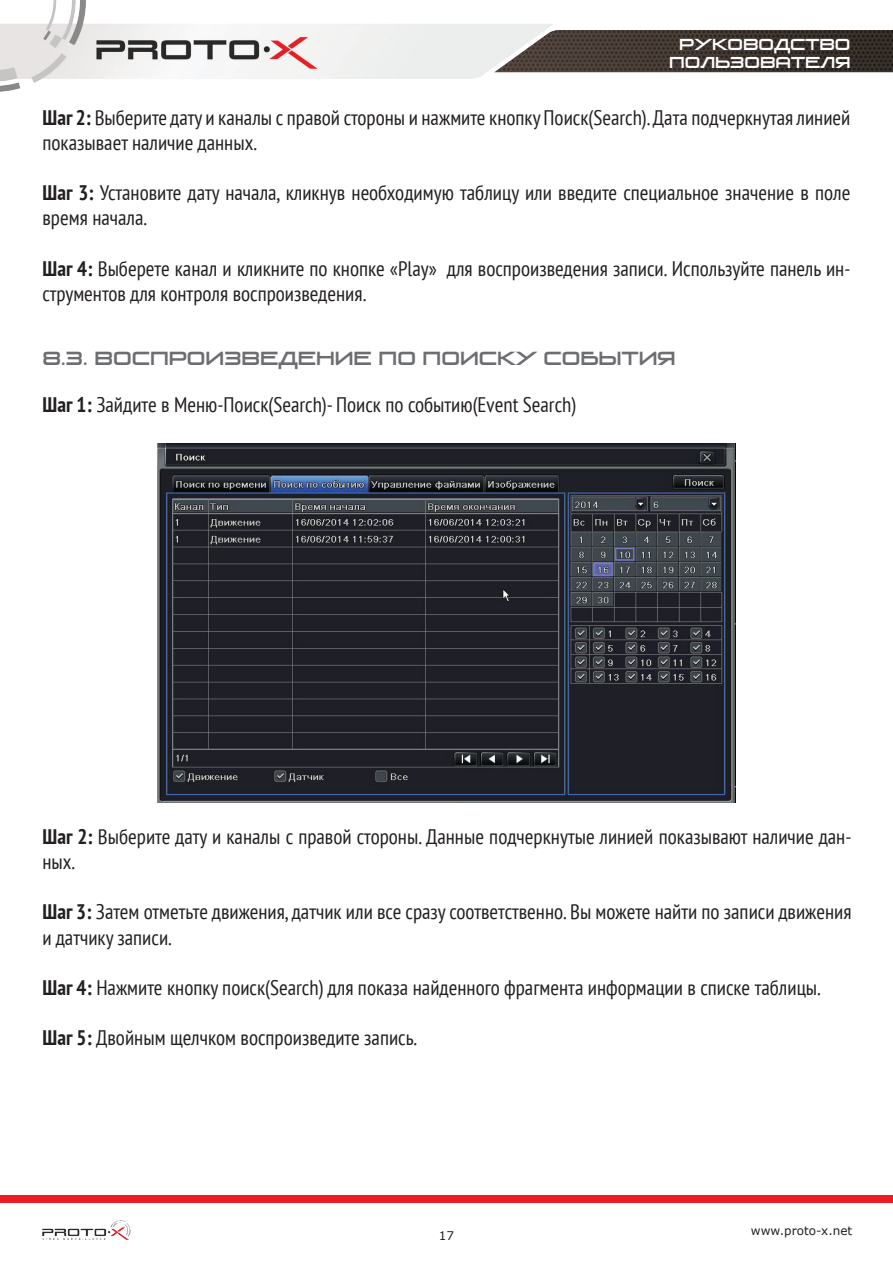
<style>
.page{position:relative;width:893px;height:1263px;background:#fff}
.page>*{position:absolute;margin:0;border:0;box-sizing:border-box;transform-origin:0 0}
.t1{font:condensed 21px/25.2px "PT Sans";color:#231f20}
.t2{font:18px "Venus Rising";color:#6c6d70}
.t3{font:15px/18px "Venus Rising";color:#fff;text-align:right}
.t4{font:12px "Verdana";color:#231f20}
.s1{font-weight:700}
</style>
<div class="page">
<img style="left:0;top:0;width:893px;height:92px">
<div style="left:0;top:1196px;width:893px;height:7px;background:#ea1d26"></div>
<img style="left:43px;top:1220px;width:87px;height:20px">
<img style="left:158px;top:444px;width:577px;height:358px">
<p class="t3" style="left:669px;top:35px;width:183px">руководство поль3ователя</p>
<p class="t1" style="left:43px;top:104px;width:809px"><span class="s1">Шаг 2:</span> Выберите дату и каналы с правой стороны и нажмите кнопку Поиск(Search). Дата подчеркнутая линией показывает наличие данных.</p>
<p class="t1" style="left:43px;top:180px;width:809px"><span class="s1">Шаг 3:</span> Установите дату начала, кликнув необходимую таблицу или введите специальное значение в поле время начала.</p>
<p class="t1" style="left:43px;top:255px;width:809px"><span class="s1">Шаг 4:</span> Выберете канал и кликните по кнопке «Play» для воспроизведения записи. Используйте панель ин&shy;струментов для контроля воспроизведения.</p>
<p class="t2" style="left:43px;top:347px;width:635px">8.3. Воспрои3ведение по поиску события</p>
<p class="t1" style="left:43px;top:391px;width:535px"><span class="s1">Шаг 1:</span> Зайдите в Меню-Поиск(Search)- Поиск по событию(Event Search)</p>
<p class="t1" style="left:43px;top:823px;width:810px"><span class="s1">Шаг 2:</span> Выберите дату и каналы с правой стороны. Данные подчеркнутые линией показывают наличие дан&shy;ных.</p>
<p class="t1" style="left:43px;top:899px;width:810px"><span class="s1">Шаг 3:</span> Затем отметьте движения, датчик или все сразу соответственно. Вы можете найти по записи движения и датчику записи.</p>
<p class="t1" style="left:43px;top:974px;width:779px"><span class="s1">Шаг 4:</span> Нажмите кнопку поиск(Search) для показа найденного фрагмента информации в списке таблицы.</p>
<p class="t1" style="left:43px;top:1025px;width:376px"><span class="s1">Шаг 5:</span> Двойным щелчком воспроизведите запись.</p>
<p class="t4" style="left:439px;top:1227px;width:17px">17</p>
<p class="t4" style="left:751px;top:1222px;width:103px">www.proto-x.net</p>
</div>
